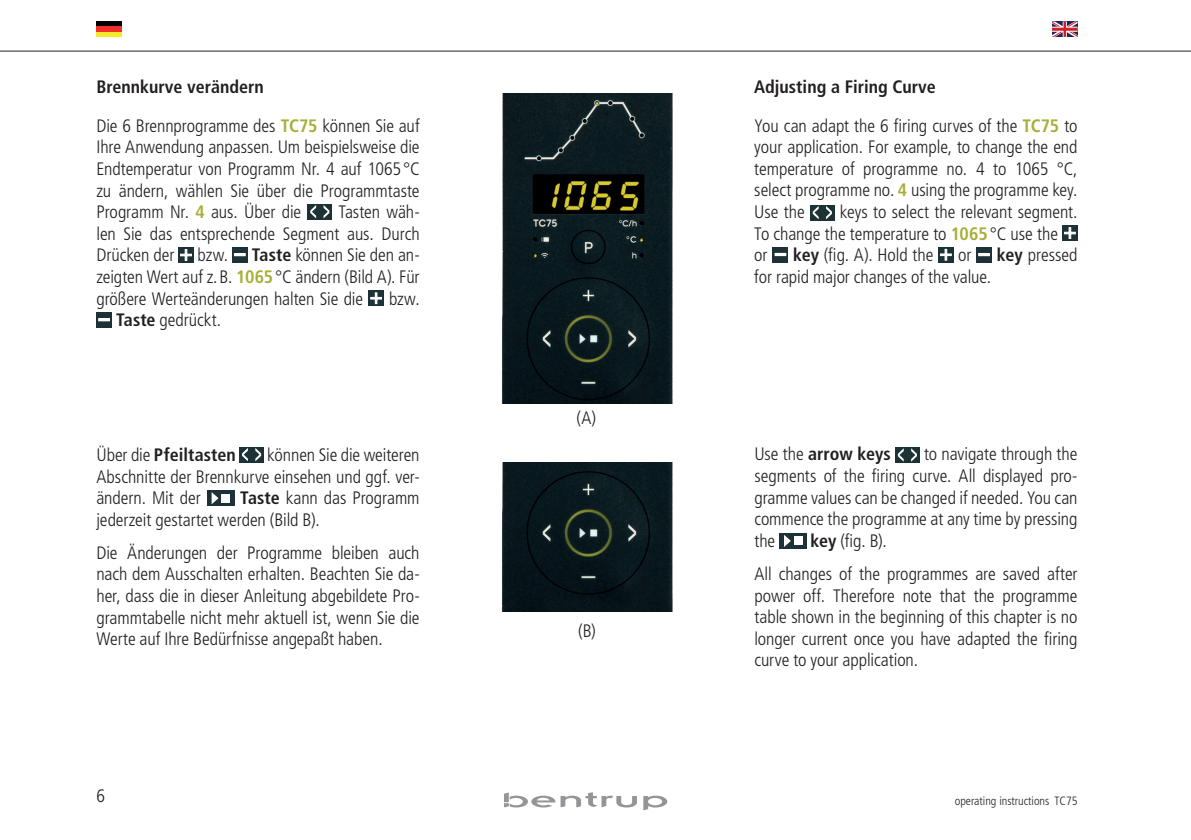
<style>
.page{position:relative;width:1191px;height:840px;background:#fff}
.page>*{position:absolute;margin:0;border:0;box-sizing:border-box;transform-origin:0 0}
.t1{font:300 condensed 18px/21.6px "Frutiger LT Pro";letter-spacing:-.005em;color:#231f20;text-align:justify}
.t2{font:700 condensed 18px "Frutiger LT Pro";color:#231f20}
.t3{font:300 condensed 12px "Frutiger LT Pro";color:#231f20}
.s1{font-weight:700}
.s2{font-weight:700;color:#a7af38}
.s3{font-weight:300}
</style>
<div class="page">
<hr style="left:0;top:51px;width:1191px;height:1px;background:#231f20">
<svg style="left:643px;top:795px;width:24px;height:15px"></svg>
<svg style="left:504px;top:792px;width:133px;height:15px"></svg>
<svg style="left:1052px;top:22px;width:25px;height:15px"></svg>
<div style="left:96px;top:32px;width:26px;height:5px;background:#f8e82c"></div>
<div style="left:96px;top:22px;width:26px;height:5px;background:#000"></div>
<div style="left:96px;top:27px;width:26px;height:5px;background:#ee2f2a"></div>
<img style="left:502px;top:93px;width:171px;height:310px">
<img style="left:501px;top:462px;width:172px;height:148px">
<div style="left:307px;top:204px;width:25px;height:15px;background:#1d3235"></div>
<svg style="left:323px;top:205px;width:6px;height:13px"></svg>
<svg style="left:310px;top:205px;width:6px;height:13px"></svg>
<div style="left:178px;top:247px;width:16px;height:15px;background:#1c3237"></div>
<svg style="left:180px;top:249px;width:12px;height:12px"></svg>
<div style="left:232px;top:247px;width:15px;height:15px;background:#1c3237"></div>
<svg style="left:234px;top:253px;width:12px;height:3px"></svg>
<div style="left:368px;top:290px;width:16px;height:16px;background:#1c3237"></div>
<svg style="left:370px;top:292px;width:12px;height:12px"></svg>
<div style="left:96px;top:312px;width:16px;height:15px;background:#1c3237"></div>
<svg style="left:98px;top:318px;width:12px;height:3px"></svg>
<div style="left:810px;top:205px;width:24px;height:15px;background:#1d3235"></div>
<svg style="left:826px;top:206px;width:6px;height:13px"></svg>
<svg style="left:813px;top:206px;width:5px;height:13px"></svg>
<div style="left:1062px;top:225px;width:15px;height:15px;background:#1c3237"></div>
<svg style="left:1064px;top:227px;width:12px;height:12px"></svg>
<svg style="left:773px;top:247px;width:15px;height:15px"></svg>
<svg style="left:774px;top:253px;width:12px;height:3px"></svg>
<div style="left:938px;top:247px;width:15px;height:15px;background:#1c3237"></div>
<svg style="left:940px;top:248px;width:12px;height:13px"></svg>
<div style="left:976px;top:247px;width:15px;height:15px;background:#1c3237"></div>
<svg style="left:978px;top:253px;width:12px;height:3px"></svg>
<div style="left:239px;top:446px;width:25px;height:16px;background:#1d3235"></div>
<svg style="left:255px;top:448px;width:6px;height:13px"></svg>
<svg style="left:242px;top:448px;width:6px;height:13px"></svg>
<svg style="left:207px;top:490px;width:27px;height:15px"></svg>
<div style="left:222px;top:494px;width:8px;height:8px;background:#fff"></div>
<svg style="left:212px;top:492px;width:6px;height:12px"></svg>
<div style="left:895px;top:447px;width:24px;height:15px;background:#1d3235"></div>
<svg style="left:911px;top:448px;width:6px;height:13px"></svg>
<svg style="left:898px;top:449px;width:5px;height:12px"></svg>
<div style="left:779px;top:533px;width:27px;height:15px;background:#1c3237"></div>
<div style="left:794px;top:536px;width:8px;height:8px;background:#fff"></div>
<svg style="left:784px;top:535px;width:6px;height:11px"></svg>
<p class="t1" style="left:96px;top:68px;width:325px;line-height:38.6px"><span class="s1">Brennkurve verändern<br></span>Die 6 Brennprogramme des <span class="s2">TC75</span> können Sie auf</p>
<p class="t1" style="left:96px;top:136px;width:325px">Ihre Anwendung anpassen. Um beispielsweise die Endtemperatur von Programm Nr. 4 auf 1065°C zu ändern, wählen Sie über die Programmtaste Programm Nr. <span class="s2">4</span> aus. Über die</p>
<p class="t1" style="left:96px;top:201px;width:325px;text-indent:242px">Tasten wäh&shy;len Sie das entsprechende Segment aus. Durch Drücken der</p>
<p class="t1" style="left:96px;top:244px;width:325px;text-indent:155px"><span class="s1">Taste</span> können Sie den an&shy;zeigten Wert auf z.B. <span class="s2">1065</span>°C ändern (Bild A). Für größere Werteänderungen halten Sie die</p>
<p class="t1" style="left:198px;top:244px;width:32px">bzw.</p>
<p class="t1" style="left:389px;top:287px;width:32px">bzw.</p>
<p class="t1" style="left:116px;top:309px;width:107px"><span class="s1">Taste</span> gedrückt.</p>
<p class="t2" style="left:96px;top:444px;width:141px"><span class="s3">Über die</span> Pfeiltasten</p>
<p class="t1" style="left:96px;top:444px;width:325px;text-indent:171px">können Sie die weiteren Abschnitte der Brennkurve einsehen und ggf. ver&shy;ändern. Mit der</p>
<p class="t1" style="left:96px;top:487px;width:325px;text-indent:144px"><span class="s1">Taste</span> kann das Programm jederzeit gestartet werden (Bild B).</p>
<p class="t1" style="left:96px;top:541px;width:325px">Die Änderungen der Programme bleiben auch nach dem Ausschalten erhalten. Beachten Sie da&shy;her, dass die in dieser Anleitung abgebildete Pro&shy;grammtabelle nicht mehr aktuell ist, wenn Sie die Werte auf Ihre Bedürfnisse angepaßt haben.</p>
<p class="t1" style="left:576px;top:407px;width:21px">(A)</p>
<p class="t1" style="left:578px;top:619px;width:19px">(B)</p>
<p class="t1" style="left:754px;top:68px;width:325px;line-height:38.6px"><span class="s1">Adjusting a Firing Curve<br></span>You can adapt the 6 firing curves of the <span class="s2">TC75</span> to</p>
<p class="t1" style="left:754px;top:136px;width:325px">your application. For example, to change the end temperature of programme no. 4 to 1065 °C, select programme no. <span class="s2">4</span> using the programme key.<br>Use the</p>
<p class="t1" style="left:754px;top:201px;width:325px;text-align:left;text-indent:86px">keys to select the relevant segment.<br>To change the temperature to <span class="s2">1065</span>°C use the<br>or</p>
<p class="t1" style="left:793px;top:244px;width:142px"><span class="s1">key</span> (fig. A). Hold the</p>
<p class="t1" style="left:958px;top:244px;width:15px">or</p>
<p class="t1" style="left:997px;top:244px;width:82px"><span class="s1">key</span> pressed</p>
<p class="t1" style="left:754px;top:266px;width:238px">for rapid major changes of the value.</p>
<p class="t1" style="left:754px;top:443px;width:325px;text-indent:170px">to navigate through the segments of the firing curve. All displayed pro&shy;gramme values can be changed if needed. You can commence the programme at any time by pressing the</p>
<p class="t2" style="left:754px;top:443px;width:138px"><span class="s3">Use the</span> arrow keys</p>
<p class="t1" style="left:754px;top:524px;width:325px;line-height:33px;text-indent:56px"><span class="s1">key</span> (fig. B).<br>All changes of the programmes are saved after</p>
<p class="t1" style="left:754px;top:584px;width:325px">power off. Therefore note that the programme table shown in the beginning of this chapter is no longer current once you have adapted the firing curve to your application.</p>
<p class="t1" style="left:96px;top:785px;width:10px">6</p>
<p class="t3" style="left:955px;top:793px;width:124px">operating instructions TC75</p>
</div>
